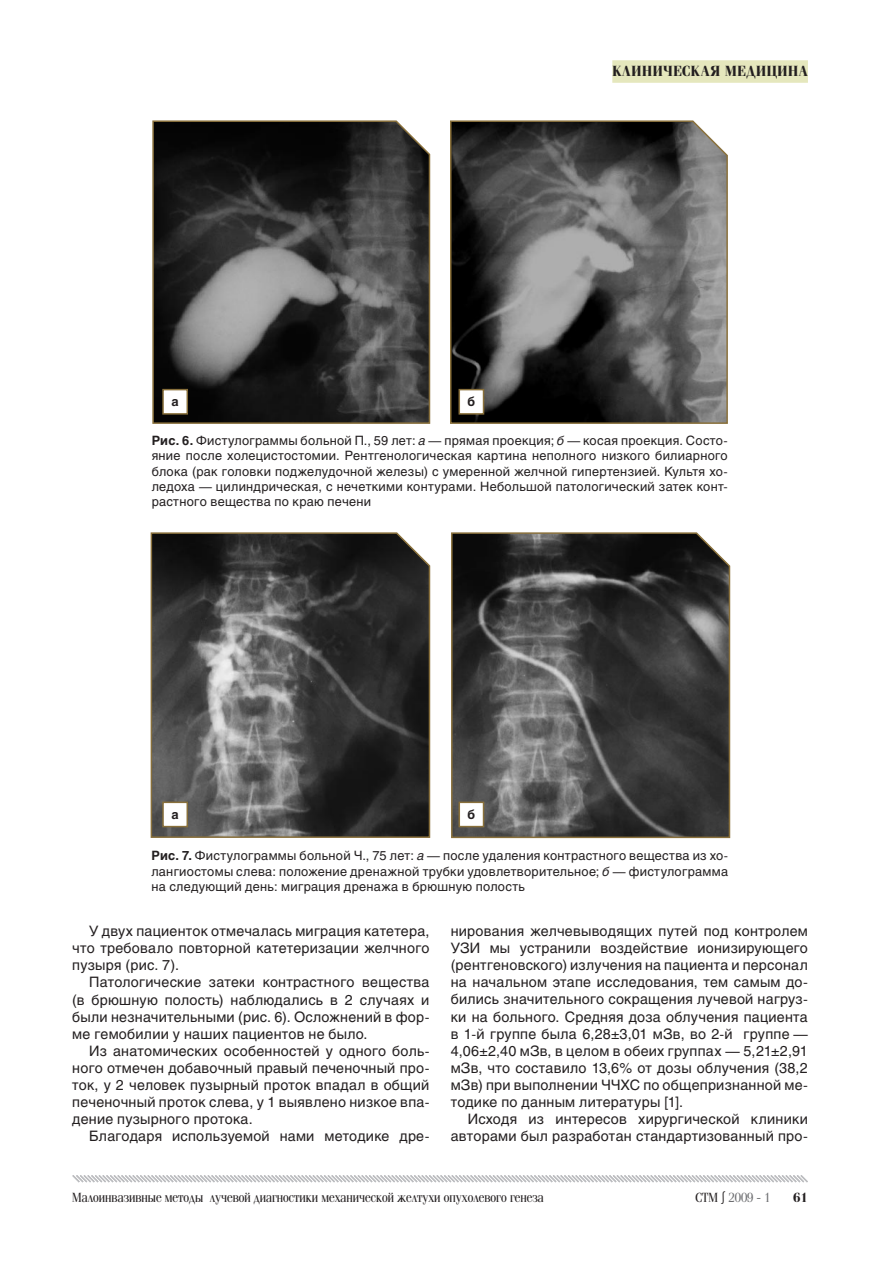
<style>
.page{position:relative;width:893px;height:1263px;background:#fff}
.page>*{position:absolute;margin:0;border:0;box-sizing:border-box;transform-origin:0 0}
.t1{font:700 15px "Simeiz";letter-spacing:.04em;color:#231f20}
.Основной_текст{font:14.25px/17.1px "Helios C";letter-spacing:.015em;color:#231f20;text-align:justify}
.work2{font:13.5px "Simeiz";color:#231f20}
.t2{font:13.5px "Simeiz";color:#6c6d70}
.t3{font:700 13.5px "Simeiz";color:#231f20}
.Подрис_подпись{font:12.75px/15.3px "Helios C";letter-spacing:.02em;color:#231f20;text-align:justify}
.Подрис_подпись-2{font:700 12.75px "Helios C";color:#231f20}
.s1{font-weight:700}
.s2{font-style:italic}
.s3{color:#231f20}
.s4{font-family:"Myriad Pro";color:#231f20}
</style>
<div class="page">
<div style="left:612px;top:60px;width:196px;height:23px;background:#e5e7bd"></div>
<svg style="left:72px;top:1175px;width:736px;height:8px"></svg>
<svg style="left:152px;top:120px;width:279px;height:304px;background:#3d3c3b"></svg>
<svg style="left:450px;top:120px;width:278px;height:304px;background:#565554"></svg>
<div style="left:163px;top:390px;width:24px;height:24px;background:#fff"></div>
<div style="left:162px;top:389px;width:26px;height:26px;border:2px solid #89703b"></div>
<div style="left:459px;top:390px;width:24px;height:24px;background:#fff"></div>
<div style="left:459px;top:389px;width:25px;height:26px;border:2px solid #89703b"></div>
<svg style="left:150px;top:532px;width:281px;height:306px;background:#494847"></svg>
<svg style="left:451px;top:532px;width:280px;height:307px;background:#484745"></svg>
<div style="left:163px;top:802px;width:24px;height:24px;background:#fff"></div>
<div style="left:162px;top:801px;width:26px;height:26px;border:2px solid #89703b"></div>
<div style="left:459px;top:802px;width:24px;height:24px;background:#fff"></div>
<div style="left:459px;top:801px;width:25px;height:26px;border:2px solid #89703b"></div>
<p class="Подрис_подпись-2" style="left:172px;top:394px;width:9px">а</p>
<p class="Подрис_подпись-2" style="left:468px;top:394px;width:9px">б</p>
<p class="t1" style="left:612px;top:63px;width:197px">клиническая медицина</p>
<p class="Подрис_подпись" style="left:152px;top:433px;width:578px"><span class="s1">Рис. 6.</span> Фистулограммы больной П., 59 лет: <span class="s2">а</span> — прямая проекция; <span class="s2">б</span> — косая проекция. Состо&shy;яние после холецистостомии. Рентгенологическая картина неполного низкого билиарного блока (рак головки поджелудочной железы) с умеренной желчной гипертензией. Культя хо&shy;ледоха — цилиндрическая, с нечеткими контурами. Небольшой патологический затек конт&shy;растного вещества по краю печени</p>
<p class="Подрис_подпись-2" style="left:172px;top:807px;width:9px">а</p>
<p class="Подрис_подпись-2" style="left:468px;top:807px;width:9px">б</p>
<p class="Подрис_подпись" style="left:151px;top:848px;width:578px"><span class="s1">Рис. 7.</span> Фистулограммы больной Ч., 75 лет: <span class="s2">а</span> — после удаления контрастного вещества из хо&shy;лангиостомы слева: положение дренажной трубки удовлетворительное; <span class="s2">б</span> — фистулограмма на следующий день: миграция дренажа в брюшную полость</p>
<p class="Основной_текст" style="left:72px;top:922px;width:359px;text-indent:17px">У двух пациенток отмечалась миграция катетера, что требовало повторной катетеризации желчного пузыря (рис. 7).</p>
<p class="Основной_текст" style="left:72px;top:974px;width:359px;text-indent:17px">Патологические затеки контрастного вещества (в брюшную полость) наблюдались в 2 случаях и были незначительными (рис. 6). Осложнений в фор&shy;ме гемобилии у наших пациентов не было.</p>
<p class="Основной_текст" style="left:72px;top:1042px;width:359px;text-indent:17px">Из анатомических особенностей у одного боль&shy;ного отмечен добавочный правый печеночный про&shy;ток, у 2 человек пузырный проток впадал в общий печеночный проток слева, у 1 выявлено низкое впа&shy;дение пузырного протока.</p>
<p class="Основной_текст" style="left:89px;top:1127px;width:342px">Благодаря используемой нами методике дре-</p>
<p class="Основной_текст" style="left:451px;top:922px;width:359px">нирования желчевыводящих путей под контролем УЗИ мы устранили воздействие ионизирующего (рентгеновского) излучения на пациента и персонал на начальном этапе исследования, тем самым до&shy;бились значительного сокращения лучевой нагруз&shy;ки на больного. Средняя доза облучения пациента в 1-й группе была 6,28±3,01 мЗв, во 2-й группе — 4,06±2,40 мЗв, в целом в обеих группах — 5,21±2,91 мЗв, что составило 13,6% от дозы облучения (38,2 мЗв) при выполнении ЧЧХС по общепризнанной ме&shy;тодике по данным литературы [1].</p>
<p class="Основной_текст" style="left:451px;top:1110px;width:359px;text-align:right">Исходя из интересов хирургической клиники авторами был разработан стандартизованный про-</p>
<p class="work2" style="left:72px;top:1191px;width:473px">Малоинвазивные методы лучевой диагностики механической желтухи опухолевого генеза</p>
<p class="t2" style="left:696px;top:1191px;width:76px"><span class="s3">СТМ</span> <span class="s4">∫</span> 2009 - 1</p>
<p class="t3" style="left:793px;top:1190px;width:16px">61</p>
</div>
